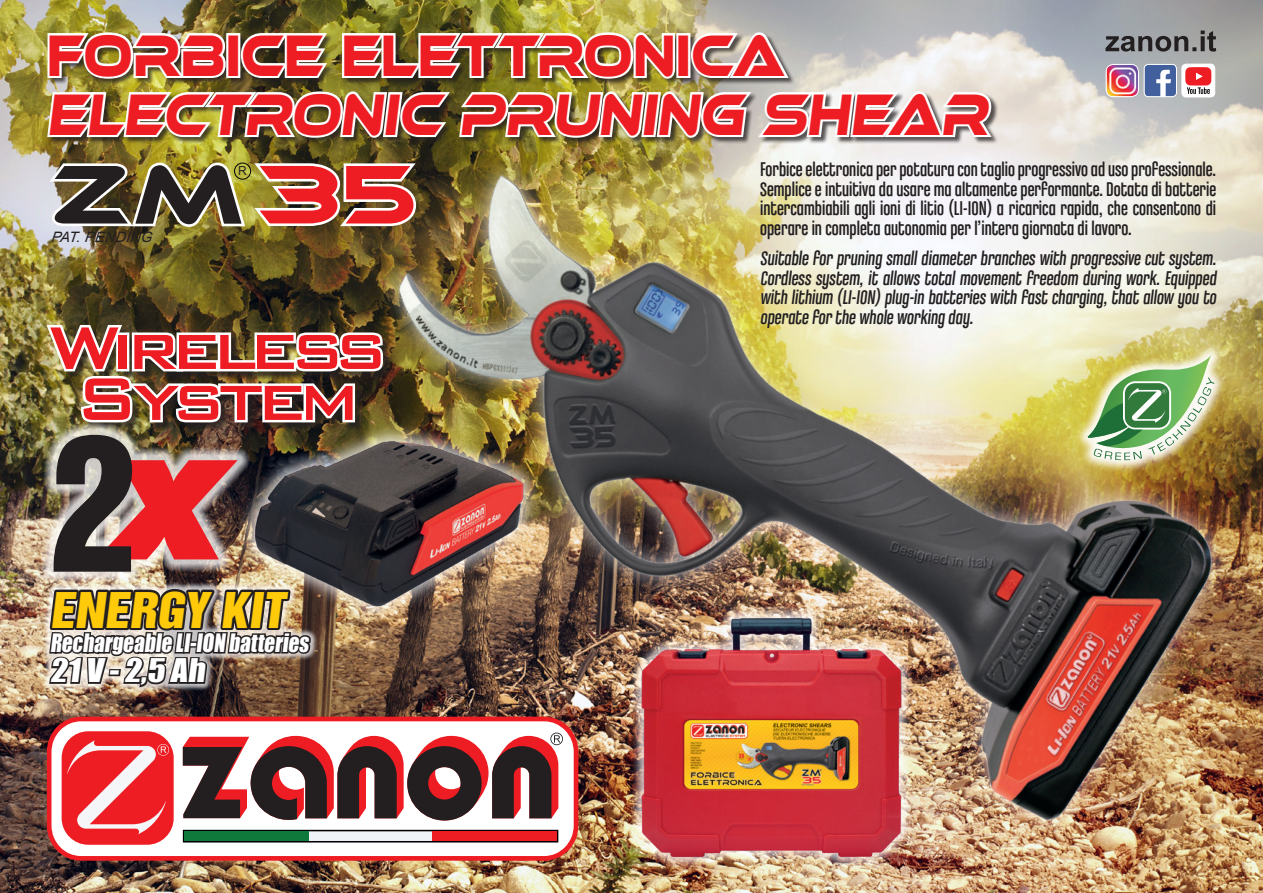
<style>
.page{position:relative;width:1263px;height:893px;background:#fff}
.page>*{position:absolute;margin:0;border:0;box-sizing:border-box;transform-origin:0 0}
.t1{font:171.3px "Helvetica Inserat";color:#231f20}
.t2{font:83.4px "Ethnocentric";color:#231f20}
.t3{font:500 80.4px "Bank Gothic BT";letter-spacing:-.095em;color:#ee1d23}
.t4{font:60.45px "Ethnocentric Rg";color:#ee1d23;scale:.77 1}
.Didascalie{font:45px "Helvetica Inserat";color:#feca0a;scale:1.1 1}
.Didascalie-2{font:30px "Impact";color:#fff;scale:1.1 1}
.Didascalie-3{font:23.4px "Impact";color:#fff;scale:.9 1}
.t5{font:21px/19.5px "Chalet Comprime Cologne Eighty";color:#231f20;text-align:justify}
.t6{font:italic 14.4px "Arial";color:#231f20}
.t7{font:12.45px "Arial";color:#231f20}
.s1{color:#ee1d23}
</style>
<div class="page">
<img style="left:0;top:0;width:1263px;height:893px">
<svg style="left:47px;top:717px;width:531px;height:144px"></svg>
<svg style="left:183px;top:830px;width:113px;height:12px"></svg>
<div style="left:184px;top:831px;width:124px;height:10px;background:#0f793c"></div>
<img style="left:43px;top:322px;width:253px;height:101px">
<div style="left:41px;top:422px;width:209px;height:162px;background:#fff;opacity:.75"></div>
<svg style="left:96px;top:460px;width:141px;height:99px;background:#d15959"></svg>
<div style="left:42px;top:581px;width:277px;height:113px;background:#fff;opacity:.75"></div>
<img style="left:43px;top:587px;width:253px;height:127px">
<svg style="left:1105px;top:31px;width:111px;height:21px;background:#737376"></svg>
<div style="left:1182px;top:64px;width:33px;height:33px;background:#fff;border-radius:4px"></div>
<svg style="left:1185px;top:67px;width:26px;height:27px"></svg>
<div style="left:1181px;top:64px;width:34px;height:33px;border:1px solid #fff;border-radius:4px"></div>
<svg style="left:1144px;top:64px;width:32px;height:30px"></svg>
<div style="left:1144px;top:64px;width:33px;height:33px;border:1px solid #fff;border-radius:4px"></div>
<img style="left:1106px;top:65px;width:32px;height:29px">
<div style="left:1106px;top:64px;width:33px;height:33px;border:1px solid #fff;border-radius:7px"></div>
<div style="left:237px;top:423px;width:304px;height:201px;background:#fff;opacity:.75"></div>
<img style="left:244px;top:433px;width:52px;height:183px">
<img style="left:47px;top:161px;width:249px;height:68px">
<div style="left:628px;top:604px;width:286px;height:266px;background:#fff;opacity:.75"></div>
<img style="left:302px;top:95px;width:952px;height:764px">
<img style="left:296px;top:94px;width:941px;height:750px">
<div style="left:48px;top:33px;width:747px;height:53px;background:#231f20;opacity:.75"></div>
<img style="left:45px;top:30px;width:183px;height:51px">
<div style="left:226px;top:33px;width:14px;height:45px;border:4px solid #fff"></div>
<svg style="left:239px;top:31px;width:92px;height:49px"></svg>
<img style="left:340px;top:29px;width:337px;height:52px">
<div style="left:676px;top:33px;width:14px;height:45px;border:4px solid #fff"></div>
<svg style="left:689px;top:30px;width:102px;height:52px"></svg>
<div style="left:48px;top:92px;width:951px;height:53px;background:#231f20;opacity:.75"></div>
<img style="left:45px;top:88px;width:950px;height:53px">
<p class="t4" style="left:47px;top:19px;width:961px">FORBICE ELETTRONICA</p>
<p class="t4" style="left:47px;top:78px;width:1235px">ELECTRONIC PRUNING SHEAR</p>
<p class="t2" style="left:51px;top:152px;width:368px">ZM<span class="s1">35</span></p>
<p class="t5" style="left:760px;top:159px;width:458px">Forbice elettronica per potatura con taglio progressivo ad uso professionale.<br>Semplice e intuitiva da usare ma altamente performante. Dotata di batterie intercambiabili agli ioni di litio (LI-ION) a ricarica rapida, che consentono di operare in completa autonomia per l’intera giornata di lavoro.</p>
<p class="t5" style="left:760px;top:249px;width:460px">Suitable for pruning smalldiameter branches with progressive cut system.<br>Cordless system, it allows total movement freedom during work. Equipped with lithium (LI-ION) plug-in batteries with fast charging, that allow you to operate for the whole working day.</p>
<p class="t7" style="left:238px;top:162px;width:10px">R</p>
<p class="t6" style="left:51px;top:227px;width:105px">PAT. PENDING</p>
<p class="t3" style="left:47px;top:304px;width:342px">Wireless</p>
<p class="t3" style="left:74px;top:355px;width:287px">System</p>
<p class="t1" style="left:50px;top:402px;width:87px">2</p>
<p class="Didascalie" style="left:50px;top:583px;width:221px">ENERGY KIT</p>
<p class="Didascalie-3" style="left:50px;top:625px;width:293px">Rechargeable LI-ION batteries</p>
<p class="Didascalie-2" style="left:50px;top:647px;width:147px">21 V -2,5 Ah</p>
</div>
